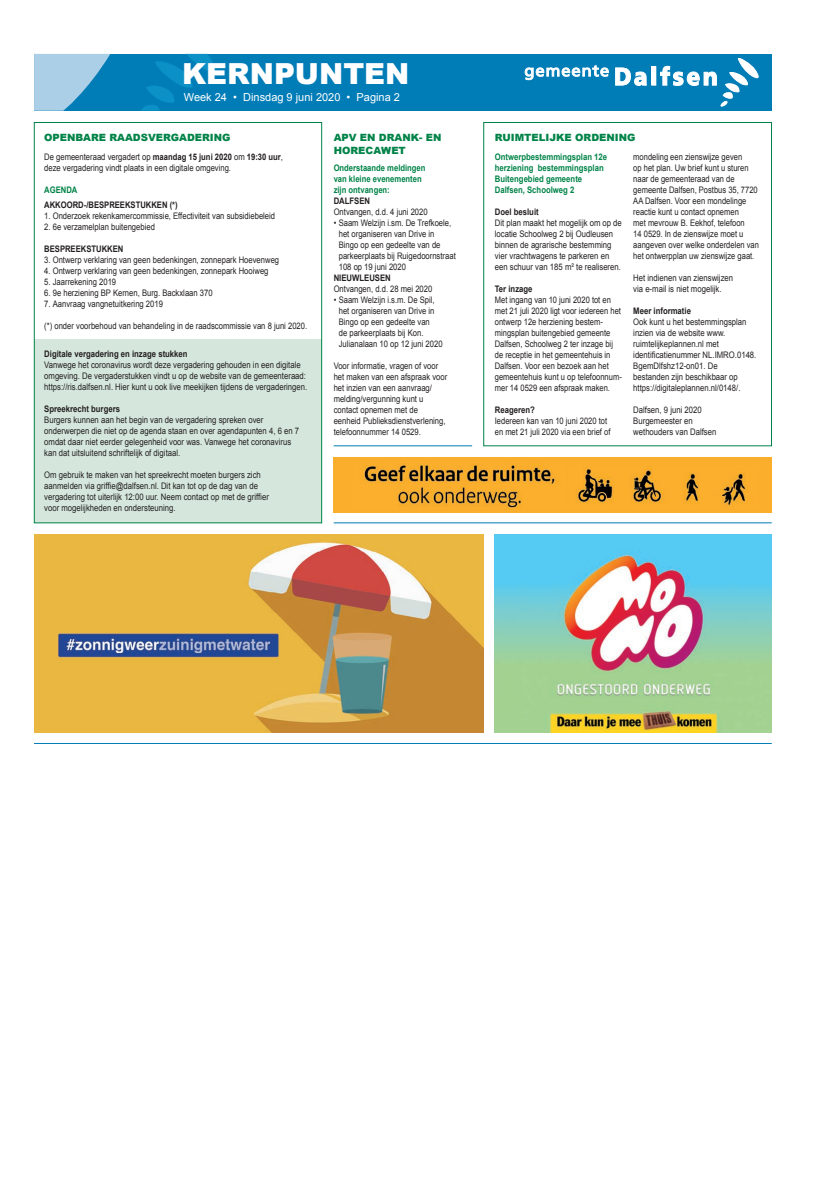
<style>
.page{position:relative;width:820px;height:1177px;background:#fff}
.page>*{position:absolute;margin:0;border:0;box-sizing:border-box;transform-origin:0 0}
.t1{font:900 29px "Arial";color:#fff}
.t2{font:11px "Arial";color:#fff}
.t3{font:900 10px/13.2px "Arial";color:#008348}
.t4{font:9px/11px "Arial";color:#231f20;scale:.86 1}
.t5{font:9px/11px "Arial";color:#231f20;scale:.85 1}
.t6{font:9px/11px "Arial";color:#231f20;scale:.84 1}
.t7{font:700 9px "Arial";color:#231f20;scale:.86 1}
.t8{font:700 9px/11px "Arial";color:#008348;scale:.86 1}
.t9{font:700 9px/11px "Arial";color:#008348;scale:.85 1}
.t10{font:700 9px "Arial";color:#231f20;scale:.85 1}
.s1{font-weight:700}
</style>
<div class="page">
<div style="left:34px;top:339px;width:288px;height:184px;background:#d5e7dc"></div>
<div style="left:34px;top:122px;width:288px;height:401px;border:1px solid #008348"></div>
<hr style="left:333px;top:522px;width:438px;height:1px;background:#007cb7">
<hr style="left:34px;top:743px;width:737px;height:1px;background:#007cb7">
<hr style="left:333px;top:445px;width:139px;height:1px;background:#007cb7">
<img style="left:494px;top:534px;width:277px;height:198px">
<div style="left:34px;top:54px;width:737px;height:57px;background:#007cb7"></div>
<svg style="left:141px;top:54px;width:75px;height:57px"></svg>
<svg style="left:615px;top:68px;width:31px;height:18px"></svg>
<div style="left:651px;top:66px;width:4px;height:19px;border:1px solid #fff"></div>
<svg style="left:660px;top:58px;width:98px;height:48px"></svg>
<svg style="left:524px;top:65px;width:84px;height:15px"></svg>
<svg style="left:34px;top:54px;width:76px;height:57px"></svg>
<div style="left:483px;top:122px;width:288px;height:324px;border:1px solid #008348"></div>
<img style="left:34px;top:534px;width:449px;height:198px">
<img style="left:333px;top:457px;width:146px;height:11px">
<img style="left:333px;top:468px;width:20px;height:11px">
<img style="left:333px;top:479px;width:20px;height:10px">
<img style="left:333px;top:489px;width:20px;height:10px">
<img style="left:333px;top:499px;width:146px;height:13px">
<img style="left:479px;top:457px;width:142px;height:11px">
<img style="left:565px;top:468px;width:4px;height:11px">
<img style="left:565px;top:479px;width:4px;height:10px">
<img style="left:565px;top:489px;width:4px;height:10px">
<img style="left:479px;top:499px;width:142px;height:13px">
<img style="left:621px;top:457px;width:150px;height:11px">
<img style="left:757px;top:468px;width:14px;height:11px">
<img style="left:757px;top:479px;width:14px;height:10px">
<img style="left:757px;top:489px;width:14px;height:10px">
<img style="left:621px;top:499px;width:150px;height:13px">
<img style="left:569px;top:466px;width:188px;height:42px">
<img style="left:353px;top:463px;width:212px;height:45px">
<h1 class="t1" style="left:182px;top:53px;width:229px">KERNPUNTEN</h1>
<p class="t2" style="left:184px;top:90px;width:218px">Week 24 • Dinsdag 9 juni 2020 • Pagina 2</p>
<p class="t3" style="left:44px;top:130px;width:188px">OPENBARE RAADSVERGADERING</p>
<p class="t5" style="left:44px;top:151px;width:282px">De gemeenteraad vergadert op <span class="s1">maandag 15 juni 2020</span> om <span class="s1">19:30 uur</span>, deze vergadering vindt plaats in een digitale omgeving.</p>
<p class="t9" style="left:44px;top:184px;width:40px">AGENDA</p>
<p class="t10" style="left:44px;top:199px;width:158px">AKKOORD-/BESPREEKSTUKKEN (*)</p>
<p class="t5" style="left:44px;top:210px;width:273px">1. Onderzoek rekenkamercommissie, Effectiviteit van subsidiebeleid</p>
<p class="t5" style="left:44px;top:221px;width:132px">2. 6e verzamelplan buitengebied</p>
<p class="t10" style="left:44px;top:243px;width:95px">BESPREEKSTUKKEN</p>
<p class="t5" style="left:44px;top:254px;width:278px">3. Ontwerp verklaring van geen bedenkingen, zonnepark Hoevenweg</p>
<p class="t5" style="left:44px;top:265px;width:265px">4. Ontwerp verklaring van geen bedenkingen, zonnepark Hooiweg</p>
<p class="t5" style="left:44px;top:276px;width:86px">5. Jaarrekening 2019</p>
<p class="t5" style="left:44px;top:287px;width:199px">6. 9e herziening BP Kernen, Burg. Backxlaan 370</p>
<p class="t5" style="left:44px;top:298px;width:141px">7. Aanvraag vangnetuitkering 2019</p>
<p class="t5" style="left:44px;top:320px;width:311px">(*) onder voorbehoud van behandeling in de raadscommissie van 8 juni 2020.</p>
<p class="t7" style="left:44px;top:348px;width:168px">Digitale vergadering en inzage stukken</p>
<p class="t4" style="left:44px;top:359px;width:307px">Vanwege het coronavirus wordt deze vergadering gehouden in een digitale omgeving. De vergaderstukken vindt u op de website van de gemeenteraad: https://ris.dalfsen.nl. Hier kunt u ook live meekijken tijdens de vergaderingen.</p>
<p class="t7" style="left:44px;top:403px;width:90px">Spreekrecht burgers</p>
<p class="t4" style="left:44px;top:414px;width:298px">Burgers kunnen aan het begin van de vergadering spreken over onderwerpen die niet op de agenda staan en over agendapunten 4, 6 en 7 omdat daar niet eerder gelegenheid voor was. Vanwege het coronavirus kan dat uitsluitend schriftelijk of digitaal.</p>
<p class="t4" style="left:44px;top:469px;width:263px">Om gebruik te maken van het spreekrecht moeten burgers zich aanmelden via griffie@dalfsen.nl. Dit kan tot op de dag van de vergadering tot uiterlijk 12:00 uur. Neem contact op met de griffier voor mogelijkheden en ondersteuning.</p>
<p class="t3" style="left:333px;top:130px;width:109px">APV EN DRANK- EN<br>HORECAWET</p>
<p class="t9" style="left:333px;top:162px;width:110px">Onderstaande meldingen van kleine evenementen zijn ontvangen:</p>
<p class="t7" style="left:333px;top:195px;width:44px">DALFSEN</p>
<p class="t5" style="left:333px;top:206px;width:112px">Ontvangen, d.d. 4 juni 2020</p>
<p class="t5" style="left:338px;top:217px;width:139px;text-indent:-5px">• Saam Welzijn i.sm. De Trefkoele, het organiseren van Drive in<br>Bingo op een gedeelte van de parkeerplaats bij Ruigedoornstraat<br>108 op 19 juni 2020</p>
<p class="t7" style="left:333px;top:272px;width:68px">NIEUWLEUSEN</p>
<p class="t5" style="left:333px;top:283px;width:118px">Ontvangen, d.d. 28 mei 2020</p>
<p class="t5" style="left:338px;top:294px;width:124px;text-indent:-5px">• Saam Welzijn i.s.m. De Spil, het organiseren van Drive in<br>Bingo op een gedeelte van<br>de parkeerplaats bij Kon.<br>Julianalaan 10 op 12 juni 2020</p>
<p class="t5" style="left:333px;top:360px;width:135px">Voor informatie, vragen of voor het maken van een afspraak voor het inzien van een aanvraag/ melding/vergunning kunt u contact opnemen met de eenheid Publieksdienstverlening, telefoonnummer 14 0529.</p>
<p class="t3" style="left:494px;top:130px;width:142px">RUIMTELIJKE ORDENING</p>
<p class="t8" style="left:494px;top:151px;width:132px">Ontwerpbestemmingsplan 12e herziening bestemmingsplan<br>Buitengebied gemeente<br>Dalfsen, Schoolweg 2</p>
<p class="t7" style="left:494px;top:206px;width:53px">Doel besluit</p>
<p class="t4" style="left:494px;top:217px;width:149px">Dit plan maakt het mogelijk om op de locatie Schoolweg 2 bij Oudleusen binnen de agrarische bestemming vier vrachtwagens te parkeren en een schuur van 185 m² te realiseren.</p>
<p class="t7" style="left:494px;top:283px;width:45px">Ter inzage</p>
<p class="t6" style="left:494px;top:294px;width:153px">Met ingang van 10 juni 2020 tot en met 21 juli 2020 ligt voor iedereen het ontwerp 12e herziening bestem&shy;mingsplan buitengebied gemeente Dalfsen, Schoolweg 2 ter inzage bij de receptie in het gemeentehuis in Dalfsen. Voor een bezoek aan het gemeentehuis kunt u op telefoonnum&shy;mer 14 0529 een afspraak maken.</p>
<p class="t7" style="left:494px;top:404px;width:48px">Reageren?</p>
<p class="t6" style="left:494px;top:415px;width:139px">Iedereen kan van 10 juni 2020 tot en met 21 juli 2020 via een brief of</p>
<p class="t6" style="left:633px;top:151px;width:151px">mondeling een zienswijze geven<br>op het plan. Uw brief kunt u sturen naar de gemeenteraad van de gemeente Dalfsen, Postbus 35, 7720<br>AA Dalfsen. Voor een mondelinge reactie kunt u contact opnemen<br>met mevrouw B. Eekhof, telefoon<br>14 0529. In de zienswijze moet u aangeven over welke onderdelen van het ontwerpplan uw zienswijze gaat.</p>
<p class="t4" style="left:633px;top:272px;width:118px">Het indienen van zienswijzen via e-mail is niet mogelijk.</p>
<p class="t7" style="left:633px;top:305px;width:69px">Meer informatie</p>
<p class="t4" style="left:633px;top:316px;width:145px">Ook kunt u het bestemmingsplan inzien via de website www. ruimtelijkeplannen.nl met identificatienummer NL.IMRO.0148.<br>BgemDlfshz12-on01. De<br>bestanden zijn beschikbaar op https://digitaleplannen.nl/0148/.</p>
<p class="t4" style="left:633px;top:404px;width:98px">Dalfsen, 9 juni 2020<br>Burgemeester en wethouders van Dalfsen</p>
</div>
